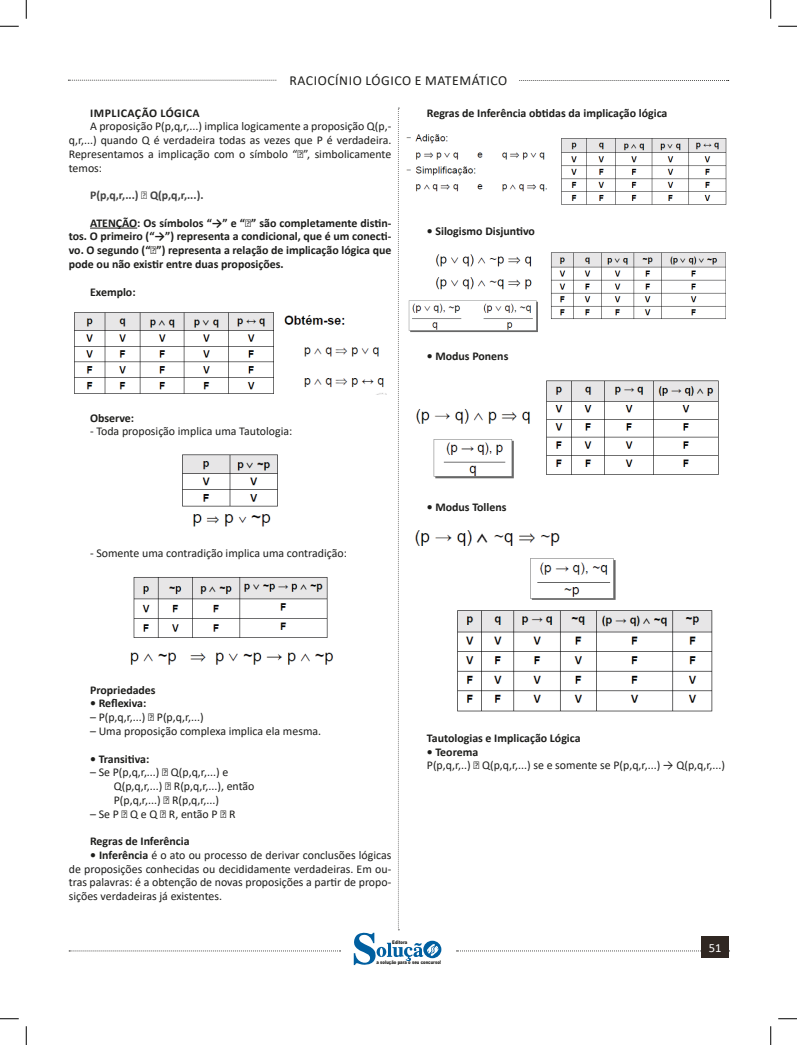
<style>
.page{position:relative;width:797px;height:1045px;background:#fff}
.page>*{position:absolute;margin:0;border:0;box-sizing:border-box;transform-origin:0 0}
.t1{font:13.75px "Calibri";letter-spacing:.04em;color:#1d1d1b}
.t2{font:12.5px "Calibri";color:#fff}
.TEXTO_BASE{font:11.88px/13.8px "Calibri";color:#1d1d1b;text-align:justify}
.TITULO_DE_ASSUNTO__CORPO{font:700 11.88px/13.8px "Calibri";color:#1d1d1b;text-align:justify}
.t3{font:700 11.88px "Calibri";color:#414141}
.TITULO_DE_ASSUNTO__CORPO-2{font:700 11.88px "Calibri";letter-spacing:.04em;color:#1d1d1b}
.t4{font:900 5px "Arial";color:#1d1d1b;scale:.76 1}
.s1{font-weight:400}
.s2{font-weight:700}
</style>
<div class="page">
<svg style="left:69px;top:950px;width:271px;height:1px"></svg>
<svg style="left:68px;top:80px;width:209px;height:1px"></svg>
<svg style="left:519px;top:80px;width:209px;height:1px"></svg>
<svg style="left:456px;top:950px;width:245px;height:1px"></svg>
<div style="left:701px;top:936px;width:28px;height:22px;background:#302722"></div>
<svg style="left:354px;top:108px;width:87px;height:857px"></svg>
<hr style="left:90px;top:228px;width:47px;height:1px;background:#1d1d1b">
<img style="left:74px;top:312px;width:312px;height:82px">
<img style="left:182px;top:454px;width:96px;height:73px">
<img style="left:130px;top:577px;width:204px;height:88px">
<img style="left:405px;top:133px;width:322px;height:74px">
<img style="left:408px;top:251px;width:317px;height:81px">
<img style="left:412px;top:376px;width:307px;height:108px">
<img style="left:412px;top:527px;width:301px;height:187px">
<svg style="left:0;top:25px;width:19px;height:2px"></svg>
<svg style="left:778px;top:25px;width:19px;height:2px"></svg>
<svg style="left:0;top:1018px;width:19px;height:1px"></svg>
<svg style="left:778px;top:1018px;width:19px;height:1px"></svg>
<svg style="left:25px;top:0;width:2px;height:19px"></svg>
<svg style="left:25px;top:1026px;width:2px;height:19px"></svg>
<svg style="left:770px;top:0;width:1px;height:19px"></svg>
<svg style="left:770px;top:1026px;width:1px;height:19px"></svg>
<p class="t1" style="left:289px;top:71px;width:219px">RACIOCÍNIO LÓGICO E MATEMÁTICO</p>
<p class="TITULO_DE_ASSUNTO__CORPO-2" style="left:90px;top:104px;width:111px">IMPLICAÇÃO LÓGICA</p>
<p class="TEXTO_BASE" style="left:69px;top:119px;width:324px;text-indent:21px">A proposição P(p,q,r,...) implica logicamente a proposição Q(p,- q,r,...) quando Q é verdadeira todas as vezes que P é verdadeira.<br>Representamos a implicação com o símbolo “⇒”, simbolicamente temos:</p>
<p class="t3" style="left:90px;top:187px;width:115px">P(p,q,r,...) <span class="s1">⇒</span> Q(p,q,r,...).</p>
<p class="TITULO_DE_ASSUNTO__CORPO" style="left:69px;top:216px;width:324px;text-indent:21px">ATENÇÃO: Os símbolos “→” e “<span class="s1">⇒</span>” são completamente distin&shy;tos. O primeiro (“→”) representa a condicional, que é um conecti&shy;vo. O segundo (“<span class="s1">⇒</span>”) representa a relação de implicação lógica que pode ou não existir entre duas proposições.</p>
<p class="TITULO_DE_ASSUNTO__CORPO" style="left:90px;top:284px;width:47px">Exemplo:</p>
<p class="TITULO_DE_ASSUNTO__CORPO" style="left:90px;top:410px;width:46px">Observe:</p>
<p class="TEXTO_BASE" style="left:90px;top:424px;width:204px">- Toda proposição implica uma Tautologia:</p>
<p class="TEXTO_BASE" style="left:90px;top:546px;width:258px">- Somente uma contradição implica uma contradição:</p>
<p class="TITULO_DE_ASSUNTO__CORPO" style="left:427px;top:106px;width:242px">Regras de Inferência obtidas da implicação lógica</p>
<p class="TITULO_DE_ASSUNTO__CORPO" style="left:427px;top:224px;width:110px">• Silogismo Disjuntivo</p>
<p class="TITULO_DE_ASSUNTO__CORPO" style="left:427px;top:349px;width:83px">• Modus Ponens</p>
<p class="TITULO_DE_ASSUNTO__CORPO" style="left:427px;top:500px;width:81px">• Modus Tollens</p>
<p class="TITULO_DE_ASSUNTO__CORPO" style="left:90px;top:683px;width:67px">Propriedades</p>
<p class="TITULO_DE_ASSUNTO__CORPO" style="left:90px;top:696px;width:58px">• Reflexiva:</p>
<p class="TEXTO_BASE" style="left:90px;top:710px;width:115px">– P(p,q,r,...) ⇒ P(p,q,r,...)</p>
<p class="TEXTO_BASE" style="left:90px;top:724px;width:233px">– Uma proposição complexa implica ela mesma.</p>
<p class="TITULO_DE_ASSUNTO__CORPO" style="left:90px;top:751px;width:61px">• Transitiva:</p>
<p class="TEXTO_BASE" style="left:90px;top:765px;width:140px">– Se P(p,q,r,...) ⇒ Q(p,q,r,...) e</p>
<p class="TEXTO_BASE" style="left:114px;top:779px;width:142px">Q(p,q,r,...) ⇒ R(p,q,r,...), então</p>
<p class="TEXTO_BASE" style="left:114px;top:792px;width:107px">P(p,q,r,...) ⇒ R(p,q,r,...)</p>
<p class="TEXTO_BASE" style="left:90px;top:806px;width:147px">– Se P ⇒ Q e Q ⇒ R, então P ⇒ R</p>
<p class="TITULO_DE_ASSUNTO__CORPO" style="left:90px;top:834px;width:101px">Regras de Inferência</p>
<p class="TEXTO_BASE" style="left:69px;top:847px;width:324px;text-indent:21px"><span class="s2">• Inferência</span> é o ato ou processo de derivar conclusões lógicas de proposições conhecidas ou decididamente verdadeiras. Em ou&shy;tras palavras: é a obtenção de novas proposições a partir de propo&shy;sições verdadeiras já existentes.</p>
<p class="t4" style="left:392px;top:939px;width:21px">Editora</p>
<p class="TITULO_DE_ASSUNTO__CORPO" style="left:427px;top:731px;width:155px">Tautologias e Implicação Lógica</p>
<p class="TITULO_DE_ASSUNTO__CORPO" style="left:427px;top:744px;width:53px">• Teorema</p>
<p class="TEXTO_BASE" style="left:427px;top:758px;width:300px">P(p,q,r,..) ⇒ Q(p,q,r,...) se e somente se P(p,q,r,...) → Q(p,q,r,...)</p>
<p class="t2" style="left:709px;top:939px;width:14px">51</p>
<p class="t4" style="left:376px;top:959px;width:86px">a solução para o seu concurso!</p>
</div>
